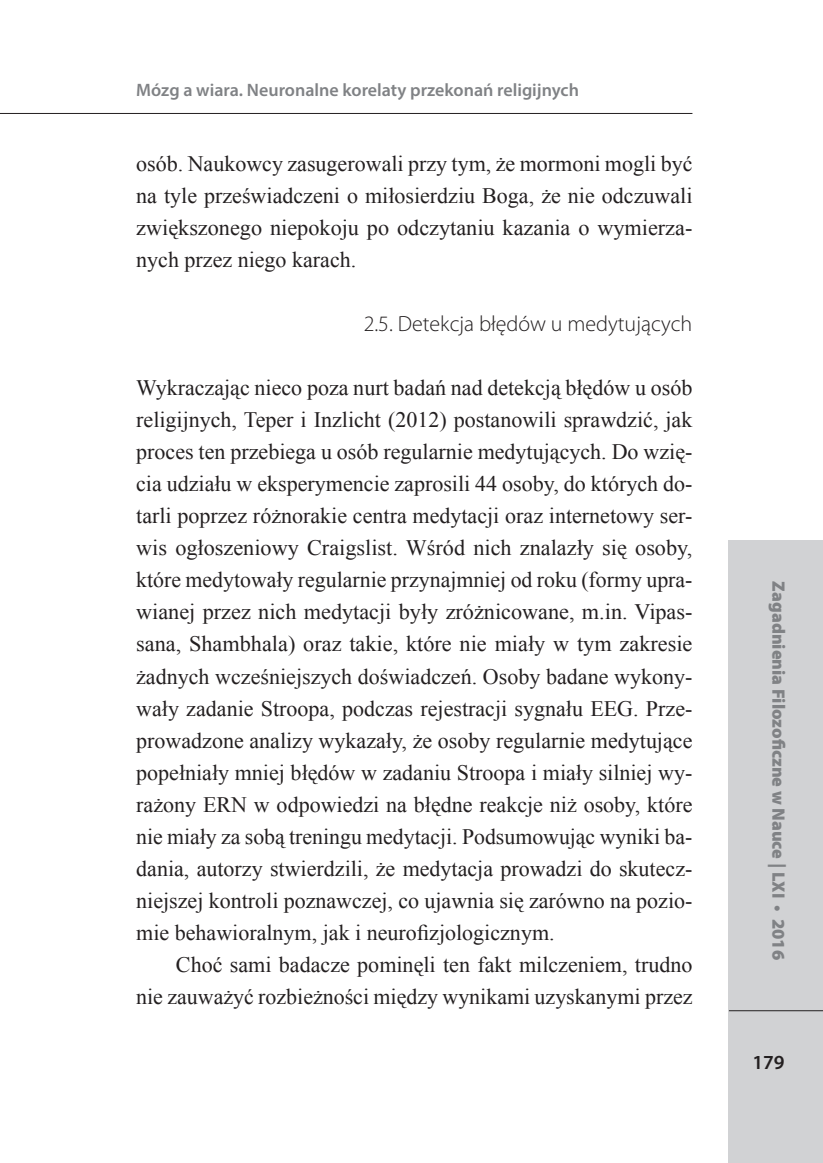
<style>
.page{position:relative;width:823px;height:1163px;background:#fff}
.page>*{position:absolute;margin:0;border:0;box-sizing:border-box;transform-origin:0 0}
.Tekst_bez_akapitu{font:22px/32px "Times New Roman";color:#231f20;text-align:justify}
.Tekst{font:22px/32px "Times New Roman";color:#231f20;text-align:justify}
.Podtytuł_2_stopnia{font:300 22px "Myriad Pro";color:#231f20}
.t1{font:600 20px "Myriad Pro";color:#231f20}
.t2{font:600 18px "Myriad Pro";color:#808285}
.t3{font:900 18px "Myriad Pro";color:#808285}
</style>
<div class="page">
<div style="left:727px;top:540px;width:95px;height:622px;background:#d1d2d4"></div>
<hr style="left:0;top:113px;width:692px;height:1px;background:#231f20">
<hr style="left:728px;top:1010px;width:94px;height:1px;background:#231f20">
<p class="t2" style="left:136px;top:79px;width:444px">Mózg a wiara. Neuronalne korelaty przekonań religijnych</p>
<p class="Tekst" style="left:136px;top:147px;width:557px">osób. Naukowcy zasugerowali przy tym, że mormoni mogli być na tyle przeświadczeni o miłosierdziu Boga, że nie odczuwali zwiększonego niepokoju po odczytaniu kazania o wymierza&shy;nych przez niego karach.</p>
<p class="Podtytuł_2_stopnia" style="left:363px;top:310px;width:330px">2.5. Detekcja błędów u medytujących</p>
<p class="Tekst_bez_akapitu" style="left:136px;top:371px;width:557px">Wykraczając nieco poza nurt badań nad detekcją błędów u osób religijnych, Teper i Inzlicht (2012) postanowili sprawdzić, jak proces ten przebiega u osób regularnie medytujących. Do wzię&shy;cia udziału w eksperymencie zaprosili 44 osoby, do których do&shy;tarli poprzez różnorakie centra medytacji oraz internetowy ser&shy;wis ogłoszeniowy Craigslist. Wśród nich znalazły się osoby, które medytowały regularnie przynajmniej od roku (formy upra&shy;wianej przez nich medytacji były zróżnicowane, m.in. Vipas&shy;sana, Shambhala) oraz takie, które nie miały w tym zakresie żadnych wcześniejszych doświadczeń. Osoby badane wykony&shy;wały zadanie Stroopa, podczas rejestracji sygnału EEG. Prze&shy;prowadzone analizy wykazały, że osoby regularnie medytujące popełniały mniej błędów w zadaniu Stroopa i miały silniej wy&shy;rażony ERN w odpowiedzi na błędne reakcje niż osoby, które nie miały za sobą treningu medytacji. Podsumowując wyniki ba&shy;dania, autorzy stwierdzili, że medytacja prowadzi do skutecz&shy;niejszej kontroli poznawczej, co ujawnia się zarówno na pozio&shy;mie behawioralnym, jak i neurofizjologicznym.</p>
<p class="Tekst" style="left:136px;top:947px;width:557px;text-align:right">Choć sami badacze pominęli ten fakt milczeniem, trudno<br>nie zauważyć rozbieżności między wynikami uzyskanymi przez</p>
<p class="t3" style="left:790px;top:581px;width:380px;rotate:90deg">Zagadnienia Filozoficzne w Nauce | LXI • 2016</p>
<p class="t1" style="left:752px;top:1049px;width:34px">179</p>
</div>
